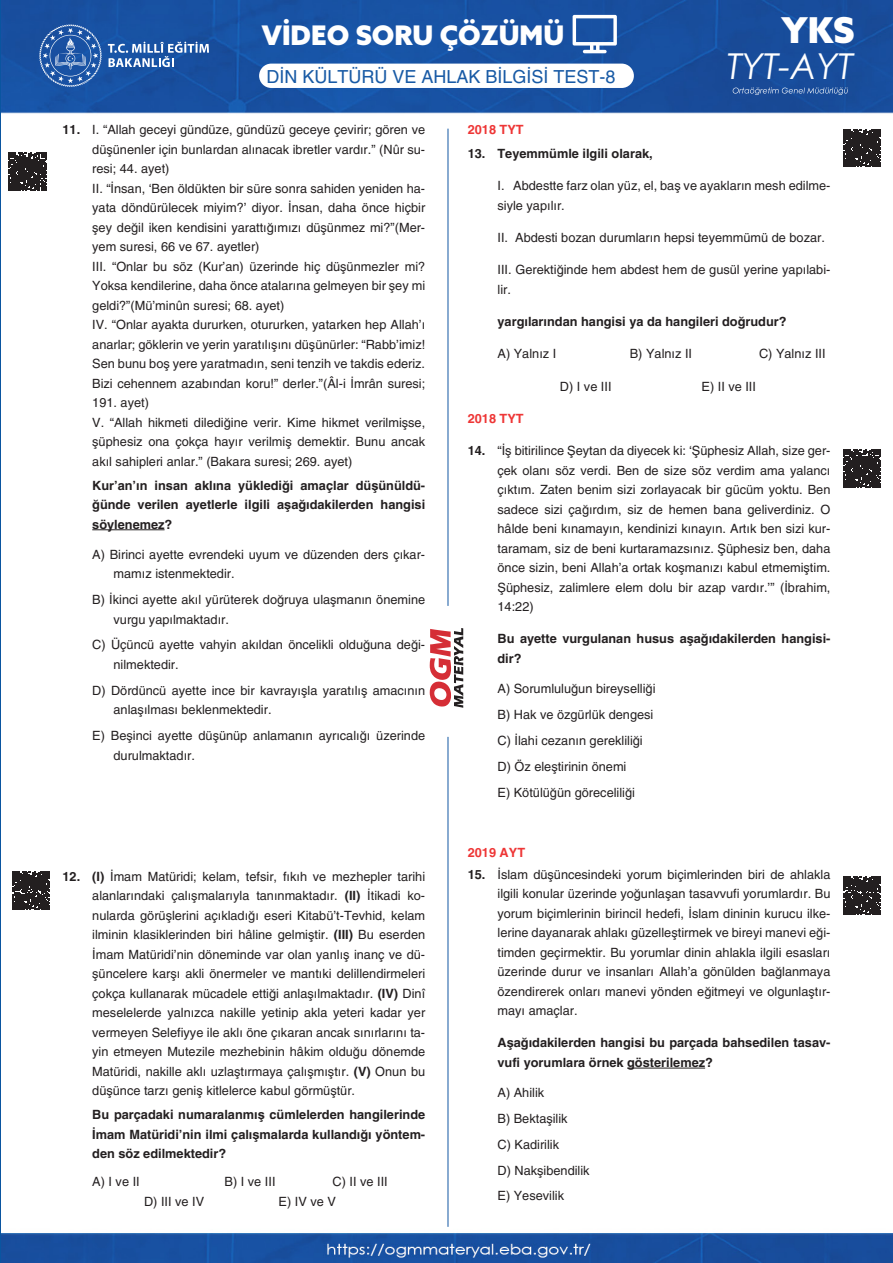
<style>
.page{position:relative;width:893px;height:1263px;background:#fff}
.page>*{position:absolute;margin:0;border:0;box-sizing:border-box;transform-origin:0 0}
.t1{font:italic 35.7px "Century Gothic";color:#fff}
.t2{font:900 35.7px "Azo Sans";color:#fff}
.t3{font:900 27px "Azo Sans";color:#fff}
.t4{font:18px "Helveticasinav";color:#185aa5}
.SORU__NORMAL{font:12.75px/19.5px "Helveticasinav";color:#231f20;text-align:justify}
.CEVAP_5_Lİ__Y{font:12.75px/19.5px "Helveticasinav";color:#231f20}
.SORU__Y{font:700 12.75px/19.5px "Helveticasinav";color:#231f20;text-align:justify}
.SORU__NORMAL-2{font:700 12.75px "Helveticasinav";color:#ee3636}
.s1{font-weight:700}
</style>
<div class="page">
<img style="left:2px;top:0;width:891px;height:1263px">
<hr style="left:448px;top:129px;width:1px;height:477px;background:#1358a3">
<hr style="left:448px;top:737px;width:1px;height:490px;background:#1358a3">
<svg style="left:39px;top:24px;width:63px;height:63px;background:#3a6bb0"></svg>
<svg style="left:108px;top:42px;width:101px;height:25px;background:#5781bb"></svg>
<svg style="left:430px;top:627px;width:33px;height:81px"></svg>
<svg style="left:733px;top:87px;width:115px;height:8px"></svg>
<div style="left:259px;top:64px;width:375px;height:24px;background:#fff;border-radius:12px"></div>
<svg style="left:573px;top:15px;width:44px;height:38px"></svg>
<hr style="left:92px;top:529px;width:73px;height:1px;background:#231f20">
<hr style="left:627px;top:1068px;width:78px;height:1px;background:#231f20">
<svg style="left:8px;top:153px;width:38px;height:38px"></svg>
<svg style="left:843px;top:129px;width:38px;height:38px"></svg>
<svg style="left:12px;top:871px;width:38px;height:38px"></svg>
<svg style="left:843px;top:450px;width:38px;height:38px"></svg>
<svg style="left:843px;top:877px;width:38px;height:37px"></svg>
<h2 class="t3" style="left:262px;top:17px;width:304px">VİDEO SORU ÇÖZÜMÜ</h2>
<h3 class="t4" style="left:266px;top:66px;width:351px">DİN KÜLTÜRÜ VE AHLAK BİLGİSİ TEST-8</h3>
<h1 class="t2" style="left:781px;top:6px;width:75px">YKS</h1>
<h1 class="t1" style="left:727px;top:41px;width:128px">TYT-AYT</h1>
<p class="SORU__NORMAL" style="left:92px;top:120px;width:334px;text-indent:-30px"><span class="s1">11.</span> I. “Allah geceyi gündüze, gündüzü geceye çevirir; gören ve düşünenler için bunlardan alınacak ibretler vardır.” (Nûr su&shy;resi; 44. ayet)</p>
<p class="SORU__NORMAL" style="left:92px;top:179px;width:334px">II. “İnsan, ‘Ben öldükten bir süre sonra sahiden yeniden ha&shy;yata döndürülecek miyim?’ diyor. İnsan, daha önce hiçbir şey değil iken kendisini yarattığımızı düşünmez mi?”(Mer&shy;yem suresi, 66 ve 67. ayetler)</p>
<p class="SORU__NORMAL" style="left:92px;top:257px;width:334px">III. “Onlar bu söz (Kur’an) üzerinde hiç düşünmezler mi?<br>Yoksa kendilerine, daha önce atalarına gelmeyen bir şey mi geldi?”(Mü’minûn suresi; 68. ayet)</p>
<p class="SORU__NORMAL" style="left:92px;top:315px;width:334px">IV. “Onlar ayakta dururken, otururken, yatarken hep Allah’ı anarlar; göklerin ve yerin yaratılışını düşünürler: “Rabb’imiz!<br>Sen bunu boş yere yaratmadın, seni tenzih ve takdis ederiz.<br>Bizi cehennem azabından koru!” derler.”(Âl-i İmrân suresi; 191. ayet)</p>
<p class="SORU__NORMAL" style="left:92px;top:413px;width:334px">V. “Allah hikmeti dilediğine verir. Kime hikmet verilmişse, şüphesiz ona çokça hayır verilmiş demektir. Bunu ancak akıl sahipleri anlar.” (Bakara suresi; 269. ayet)</p>
<p class="SORU__Y" style="left:92px;top:475px;width:334px">Kur’an’ın insan aklına yüklediği amaçlar düşünüldü&shy;ğünde verilen ayetlerle ilgili aşağıdakilerden hangisi söylenemez?</p>
<p class="CEVAP_5_Lİ__Y" style="left:114px;top:544px;width:313px;text-indent:-21px">A) Birinci ayette evrendeki uyum ve düzenden ders çıkar&shy;mamız istenmektedir.</p>
<p class="CEVAP_5_Lİ__Y" style="left:114px;top:590px;width:313px;text-indent:-21px">B) İkinci ayette akıl yürüterek doğruya ulaşmanın önemine vurgu yapılmaktadır.</p>
<p class="CEVAP_5_Lİ__Y" style="left:114px;top:635px;width:313px;text-indent:-21px">C) Üçüncü ayette vahyin akıldan öncelikli olduğuna deği&shy;nilmektedir.</p>
<p class="CEVAP_5_Lİ__Y" style="left:114px;top:681px;width:313px;text-indent:-21px">D) Dördüncü ayette ince bir kavrayışla yaratılış amacının anlaşılması beklenmektedir.</p>
<p class="CEVAP_5_Lİ__Y" style="left:114px;top:726px;width:313px;text-indent:-21px">E) Beşinci ayette düşünüp anlamanın ayrıcalığı üzerinde durulmaktadır.</p>
<p class="SORU__NORMAL" style="left:92px;top:867px;width:334px;text-indent:-30px"><span class="s1">12. (I)</span> İmam Matüridi; kelam, tefsir, fıkıh ve mezhepler tarihi alanlarındaki çalışmalarıyla tanınmaktadır. <span class="s1">(II)</span> İtikadi ko&shy;nularda görüşlerini açıkladığı eseri Kitabü’t-Tevhid, kelam ilminin klasiklerinden biri hâline gelmiştir. <span class="s1">(III)</span> Bu eserden İmam Matüridi’nin döneminde var olan yanlış inanç ve dü&shy;şüncelere karşı akli önermeler ve mantıki delillendirmeleri çokça kullanarak mücadele ettiği anlaşılmaktadır. <span class="s1">(IV)</span> Dinî meselelerde yalnızca nakille yetinip akla yeteri kadar yer vermeyen Selefiyye ile aklı öne çıkaran ancak sınırlarını ta&shy;yin etmeyen Mutezile mezhebinin hâkim olduğu dönemde Matüridi, nakille aklı uzlaştırmaya çalışmıştır. <span class="s1">(V)</span> Onun bu düşünce tarzı geniş kitlelerce kabul görmüştür.</p>
<p class="SORU__Y" style="left:92px;top:1105px;width:334px">Bu parçadaki numaralanmış cümlelerden hangilerinde İmam Matüridi’nin ilmi çalışmalarda kullandığı yöntem&shy;den söz edilmektedir?</p>
<p class="SORU__NORMAL" style="left:92px;top:1172px;width:49px">A) I ve II</p>
<p class="SORU__NORMAL" style="left:225px;top:1172px;width:53px">B) I ve III</p>
<p class="SORU__NORMAL" style="left:333px;top:1172px;width:57px">C) II ve III</p>
<p class="SORU__NORMAL" style="left:144px;top:1191px;width:62px">D) III ve IV</p>
<p class="SORU__NORMAL" style="left:279px;top:1191px;width:59px">E) IV ve V</p>
<p class="SORU__NORMAL-2" style="left:468px;top:122px;width:57px">2018 TYT</p>
<p class="SORU__Y" style="left:468px;top:144px;width:186px">13. Teyemmümle ilgili olarak,</p>
<p class="SORU__NORMAL" style="left:497px;top:176px;width:334px">I. Abdestte farz olan yüz, el, baş ve ayakların mesh edilme&shy;siyle yapılır.</p>
<p class="SORU__NORMAL" style="left:497px;top:228px;width:329px">II. Abdesti bozan durumların hepsi teyemmümü de bozar.</p>
<p class="SORU__NORMAL" style="left:497px;top:260px;width:334px">III. Gerektiğinde hem abdest hem de gusül yerine yapılabi&shy;lir.</p>
<p class="SORU__Y" style="left:497px;top:312px;width:291px">yargılarından hangisi ya da hangileri doğrudur?</p>
<p class="SORU__NORMAL" style="left:497px;top:344px;width:60px">A) Yalnız I</p>
<p class="SORU__NORMAL" style="left:630px;top:344px;width:64px">B) Yalnız II</p>
<p class="SORU__NORMAL" style="left:759px;top:344px;width:68px">C) Yalnız III</p>
<p class="SORU__NORMAL" style="left:560px;top:376px;width:53px">D) I ve III</p>
<p class="SORU__NORMAL" style="left:701px;top:376px;width:56px">E) II ve III</p>
<p class="SORU__NORMAL-2" style="left:468px;top:411px;width:57px">2018 TYT</p>
<p class="SORU__NORMAL" style="left:497px;top:441px;width:334px;text-indent:-30px"><span class="s1">14.</span> “İş bitirilince Şeytan da diyecek ki: ‘Şüphesiz Allah, size ger&shy;çek olanı söz verdi. Ben de size söz verdim ama yalancı çıktım. Zaten benim sizi zorlayacak bir gücüm yoktu. Ben sadece sizi çağırdım, siz de hemen bana geliverdiniz. O hâlde beni kınamayın, kendinizi kınayın. Artık ben sizi kur&shy;taramam, siz de beni kurtaramazsınız. Şüphesiz ben, daha önce sizin, beni Allah’a ortak koşmanızı kabul etmemiştim.<br>Şüphesiz, zalimlere elem dolu bir azap vardır.’” (İbrahim, 14:22)</p>
<p class="SORU__Y" style="left:497px;top:629px;width:334px">Bu ayette vurgulanan husus aşağıdakilerden hangisi&shy;dir?</p>
<p class="CEVAP_5_Lİ__Y" style="left:497px;top:679px;width:159px">A) Sorumluluğun bireyselliği</p>
<p class="CEVAP_5_Lİ__Y" style="left:497px;top:705px;width:157px">B) Hak ve özgürlük dengesi</p>
<p class="CEVAP_5_Lİ__Y" style="left:497px;top:730px;width:147px">C) İlahi cezanın gerekliliği</p>
<p class="CEVAP_5_Lİ__Y" style="left:497px;top:756px;width:130px">D) Öz eleştirinin önemi</p>
<p class="CEVAP_5_Lİ__Y" style="left:497px;top:782px;width:139px">E) Kötülüğün göreceliliği</p>
<p class="SORU__NORMAL-2" style="left:468px;top:845px;width:59px">2019 AYT</p>
<p class="SORU__NORMAL" style="left:497px;top:864px;width:334px;text-indent:-30px"><span class="s1">15.</span> İslam düşüncesindeki yorum biçimlerinden biri de ahlakla ilgili konular üzerinde yoğunlaşan tasavvufi yorumlardır. Bu yorum biçimlerinin birincil hedefi, İslam dininin kurucu ilke&shy;lerine dayanarak ahlakı güzelleştirmek ve bireyi manevi eği&shy;timden geçirmektir. Bu yorumlar dinin ahlakla ilgili esasları üzerinde durur ve insanları Allah’a gönülden bağlanmaya özendirerek onları manevi yönden eğitmeyi ve olgunlaştır&shy;mayı amaçlar.</p>
<p class="SORU__Y" style="left:497px;top:1033px;width:334px">Aşağıdakilerden hangisi bu parçada bahsedilen tasav&shy;vufi yorumlara örnek gösterilemez?</p>
<p class="CEVAP_5_Lİ__Y" style="left:497px;top:1083px;width:48px">A) Ahilik</p>
<p class="CEVAP_5_Lİ__Y" style="left:497px;top:1109px;width:72px">B) Bektaşilik</p>
<p class="CEVAP_5_Lİ__Y" style="left:497px;top:1134px;width:63px">C) Kadirilik</p>
<p class="CEVAP_5_Lİ__Y" style="left:497px;top:1160px;width:94px">D) Nakşibendilik</p>
<p class="CEVAP_5_Lİ__Y" style="left:497px;top:1186px;width:68px">E) Yesevilik</p>
</div>
